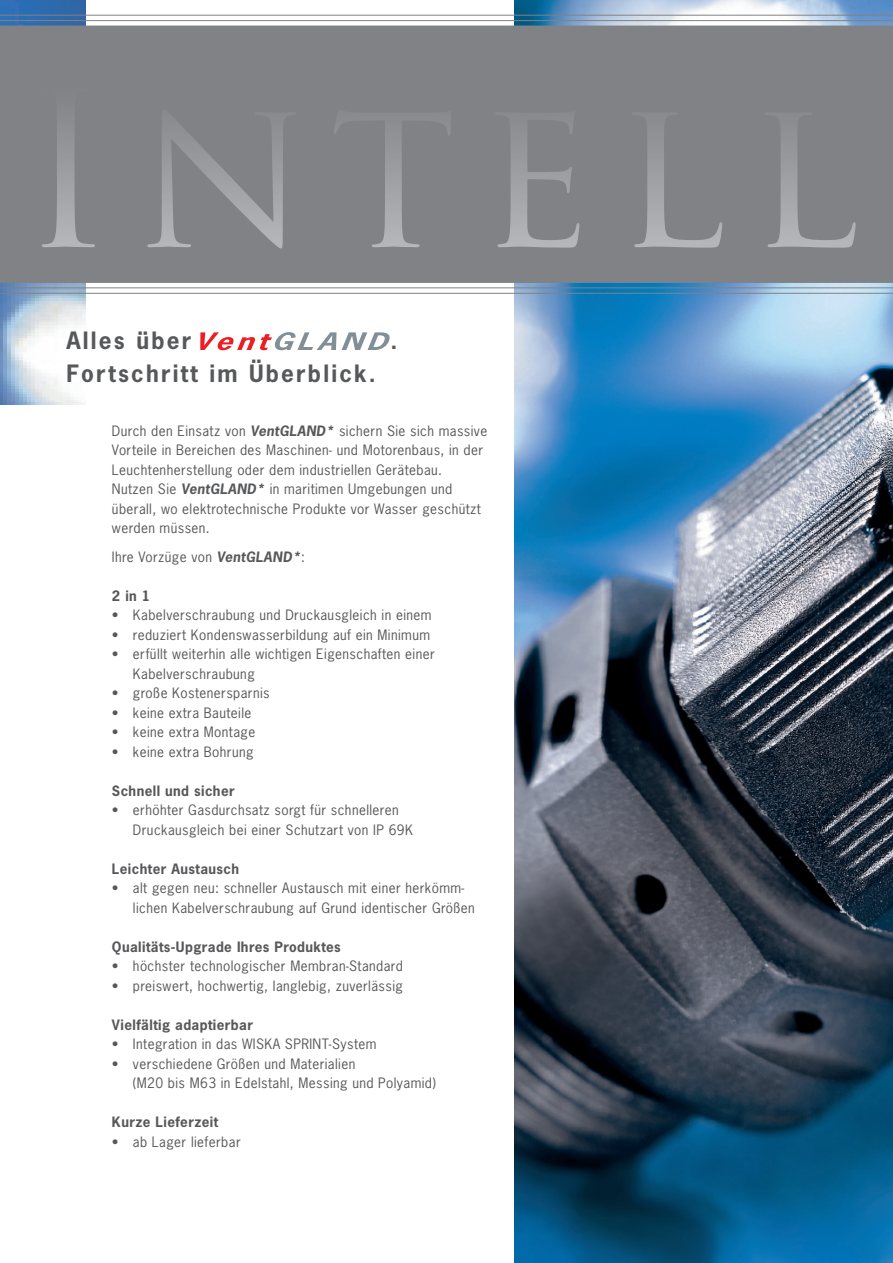
<style>
.page{position:relative;width:893px;height:1263px;background:#fff}
.page>*{position:absolute;margin:0;border:0;box-sizing:border-box;transform-origin:0 0}
.t1{font:700 22.5px "News Gothic Std";letter-spacing:.1em;color:#57585a}
.t2{font:13.5px/19.5px "News Gothic Std";letter-spacing:.03em;color:#57585a}
.t3{font:700 13.5px "News Gothic Std";letter-spacing:.03em;color:#57585a}
.s1{font-weight:700;font-style:italic}
</style>
<div class="page">
<img style="left:0;top:0;width:86px;height:405px">
<img style="left:514px;top:0;width:379px;height:1263px">
<div style="left:0;top:26px;width:893px;height:256px;background:#808285"></div>
<hr style="left:0;top:20px;width:893px;height:1px;background:#808285">
<hr style="left:0;top:15px;width:893px;height:1px;background:#808285">
<hr style="left:0;top:293px;width:893px;height:1px;background:#808285">
<hr style="left:0;top:288px;width:893px;height:1px;background:#808285">
<hr style="left:0;top:282px;width:893px;height:1px;background:#808285">
<svg style="left:42px;top:122px;width:537px;height:126px"></svg>
<svg style="left:200px;top:332px;width:190px;height:18px"></svg>
<h1 class="t1" style="left:66px;top:326px;width:126px">Alles über</h1>
<h1 class="t1" style="left:66px;top:359px;width:311px">Fortschritt im Überblick.</h1>
<h1 class="t1" style="left:390px;top:326px;width:8px">.</h1>
<p class="t2" style="left:112px;top:421px;width:377px">Durch den Einsatz von <span class="s1">VentGLAND*</span> sichern Sie sich massive Vorteile in Bereichen des Maschinen- und Motorenbaus, in der Leuchtenherstellung oder dem industriellen Gerätebau.<br>Nutzen Sie <span class="s1">VentGLAND*</span> in maritimen Umgebungen und überall, wo elektrotechnische Produkte vor Wasser geschützt werden müssen.</p>
<p class="t2" style="left:112px;top:547px;width:195px">Ihre Vorzüge von <span class="s1">VentGLAND*</span>:</p>
<p class="t3" style="left:112px;top:587px;width:40px">2 in 1</p>
<p class="t2" style="left:112px;top:605px;width:321px">• Kabelverschraubung und Druckausgleich in einem</p>
<p class="t2" style="left:112px;top:625px;width:320px">• reduziert Kondenswasserbildung auf ein Minimum</p>
<p class="t2" style="left:133px;top:644px;width:303px;text-indent:-21px">• erfüllt weiterhin alle wichtigen Eigenschaften einer<br>Kabelverschraubung</p>
<p class="t2" style="left:112px;top:683px;width:159px">• große Kostenersparnis</p>
<p class="t2" style="left:112px;top:703px;width:141px">• keine extra Bauteile</p>
<p class="t2" style="left:112px;top:722px;width:145px">• keine extra Montage</p>
<p class="t2" style="left:112px;top:742px;width:143px">• keine extra Bohrung</p>
<p class="t3" style="left:112px;top:782px;width:124px">Schnell und sicher</p>
<p class="t2" style="left:133px;top:800px;width:281px;text-indent:-21px">• erhöhter Gasdurchsatz sorgt für schnelleren<br>Druckausgleich bei einer Schutzart von IP 69K</p>
<p class="t3" style="left:112px;top:860px;width:129px">Leichter Austausch</p>
<p class="t2" style="left:133px;top:878px;width:343px;text-indent:-21px">• alt gegen neu: schneller Austausch mit einer herkömm&shy;lichen Kabelverschraubung auf Grund identischer Größen</p>
<p class="t3" style="left:112px;top:938px;width:230px">Qualitäts-Upgrade Ihres Produktes</p>
<p class="t2" style="left:112px;top:956px;width:292px">• höchster technologischer Membran-Standard</p>
<p class="t2" style="left:112px;top:976px;width:292px">• preiswert, hochwertig, langlebig, zuverlässig</p>
<p class="t3" style="left:112px;top:1016px;width:143px">Vielfältig adaptierbar</p>
<p class="t2" style="left:112px;top:1034px;width:266px">• Integration in das WISKA SPRINT-System</p>
<p class="t2" style="left:133px;top:1054px;width:305px;text-indent:-21px">• verschiedene Größen und Materialien<br>(M20 bis M63 in Edelstahl, Messing und Polyamid)</p>
<p class="t3" style="left:112px;top:1113px;width:108px">Kurze Lieferzeit</p>
<p class="t2" style="left:112px;top:1132px;width:130px">• ab Lager lieferbar</p>
</div>
